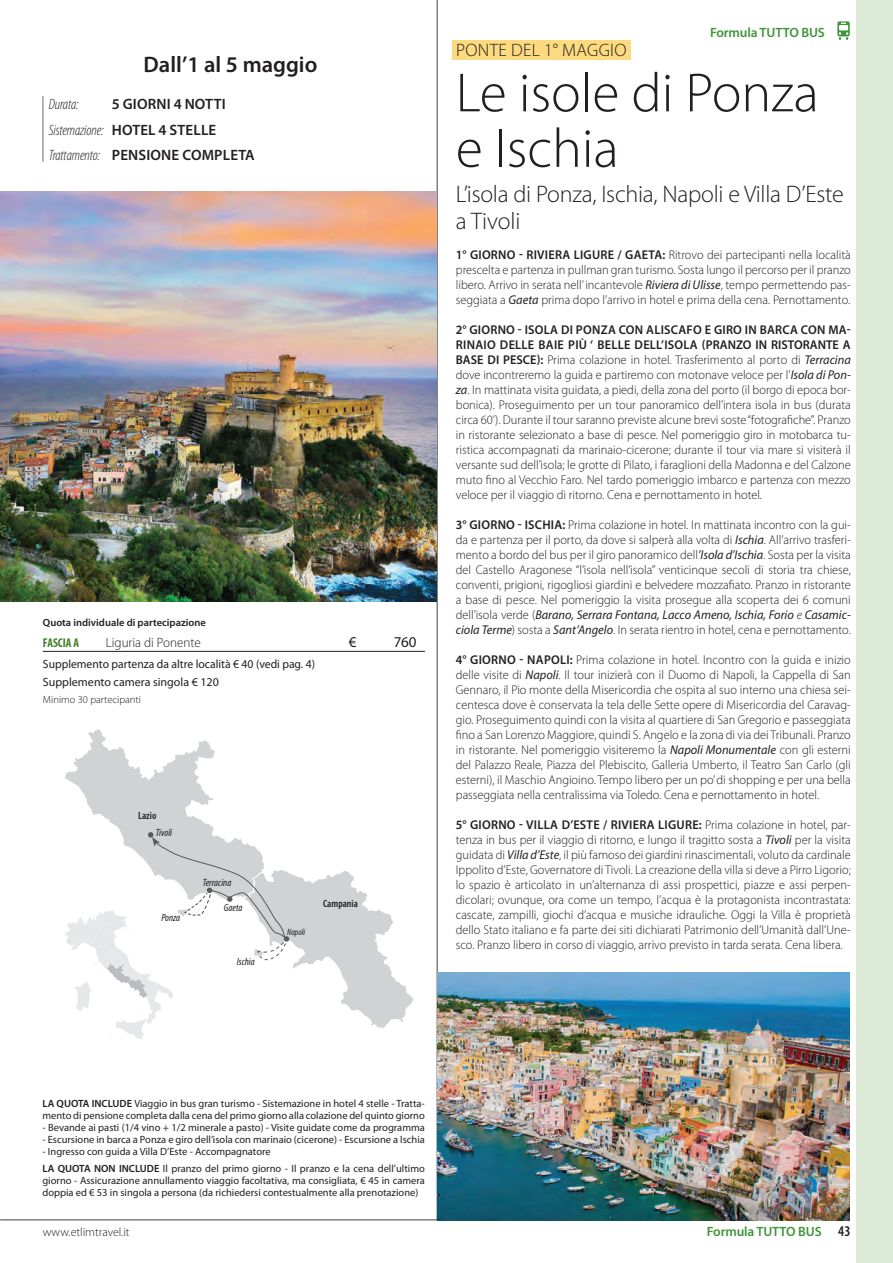
<style>
.page{position:relative;width:893px;height:1263px;background:#fff}
.page>*{position:absolute;margin:0;border:0;box-sizing:border-box;transform-origin:0 0}
.t1{font:300 55.5px/55.5px "Myriad Pro";color:#231f20}
.t2{font:300 24px/27px "Myriad Pro";letter-spacing:-.01em;color:#231f20}
.t3{font:600 22.5px "Myriad Pro";color:#231f20}
.t4{font:300 18px "Myriad Pro";letter-spacing:.02em;color:#231f20}
.t5{font:600 15px "Myriad Pro";letter-spacing:.01em;color:#231f20}
.t6{font:italic 300 condensed 15px "Myriad Pro";letter-spacing:-.01em;color:#231f20}
.t7{font:15px "Myriad Pro";color:#231f20}
.t8{font:600 13.5px "Myriad Pro";letter-spacing:-.01em;color:#3f9537}
.t9{font:300 13.5px "Myriad Pro";color:#231f20}
.t10{font:300 12.75px/15px "Myriad Pro";color:#231f20;text-align:justify}
.t11{font:700 condensed 12.75px "Myriad Pro";color:#45802a}
.t12{font:12px "Myriad Pro";color:#231f20}
.t13{font:300 12px "Myriad Pro";color:#231f20}
.t14{font:10.5px/12px "Myriad Pro";color:#231f20}
.t15{font:600 10.5px "Myriad Pro";color:#231f20}
.t16{font:italic condensed 10.5px "Myriad Pro";color:#231f20}
.t17{font:300 10.5px "Myriad Pro";color:#231f20}
.t18{font:600 condensed 10.5px "Myriad Pro";color:#231f20}
.t19{font:italic condensed 9.3px "Myriad Pro";color:#231f20}
.s1{font-weight:600;font-style:normal;font-stretch:normal}
.s2{font-weight:300;font-style:italic;font-stretch:condensed}
.s3{font-weight:600}
.s4{font-weight:400;font-style:italic}
.s5{font-style:italic}
.s6{font-stretch:condensed;font-size:15px;color:#231f20}
</style>
<div class="page">
<div style="left:856px;top:0;width:37px;height:1263px;background:#dde9d7"></div>
<svg style="left:837px;top:21px;width:13px;height:19px"></svg>
<div style="left:452px;top:40px;width:179px;height:20px;background:#fcda80"></div>
<svg style="left:0;top:0;width:438px;height:1220px"></svg>
<img style="left:0;top:191px;width:437px;height:410px">
<hr style="left:43px;top:651px;width:382px;height:1px;background:#231f20">
<svg style="left:65px;top:729px;width:348px;height:310px"></svg>
<img style="left:437px;top:973px;width:413px;height:247px">
<hr style="left:43px;top:96px;width:1px;height:66px;background:#6c6d70">
<p class="t3" style="left:144px;top:52px;width:175px">Dall’1 al 5 maggio</p>
<p class="t6" style="left:49px;top:96px;width:31px">Durata:</p>
<p class="t5" style="left:112px;top:96px;width:115px">5 GIORNI 4 NOTTI</p>
<p class="t6" style="left:49px;top:122px;width:169px">Sistemazione: <span class="s1">HOTEL 4 STELLE</span></p>
<p class="t5" style="left:49px;top:147px;width:207px"><span class="s2">Trattamento:</span> PENSIONE COMPLETA</p>
<p class="t15" style="left:43px;top:617px;width:164px">Quota individuale di partecipazione</p>
<p class="t11" style="left:43px;top:636px;width:38px">FASCIA A</p>
<p class="t9" style="left:106px;top:635px;width:96px">Liguria di Ponente</p>
<p class="t7" style="left:349px;top:634px;width:9px">€</p>
<p class="t7" style="left:394px;top:634px;width:24px">760</p>
<p class="t12" style="left:43px;top:657px;width:274px">Supplemento partenza da altre località € 40 (vedi pag. 4)</p>
<p class="t12" style="left:43px;top:675px;width:177px">Supplemento camera singola € 120</p>
<p class="t17" style="left:43px;top:694px;width:100px">Minimo 30 partecipanti</p>
<p class="t18" style="left:138px;top:809px;width:20px">Lazio</p>
<p class="t16" style="left:156px;top:827px;width:18px">Tivoli</p>
<p class="t16" style="left:161px;top:912px;width:20px">Ponza</p>
<p class="t16" style="left:203px;top:877px;width:30px">Terracina</p>
<p class="t16" style="left:224px;top:902px;width:20px">Gaeta</p>
<p class="t16" style="left:237px;top:956px;width:20px">Ischia</p>
<p class="t19" style="left:287px;top:926px;width:19px">Napoli</p>
<p class="t18" style="left:323px;top:897px;width:36px">Campania</p>
<p class="t8" style="left:710px;top:25px;width:116px">Formula TUTTO BUS</p>
<p class="t4" style="left:456px;top:40px;width:172px">PONTE DEL 1° MAGGIO</p>
<p class="t1" style="left:456px;top:66px;width:364px">Le isole di Ponza e Ischia</p>
<p class="t2" style="left:456px;top:181px;width:389px">L’isola di Ponza, Ischia, Napoli e Villa D’Este a Tivoli</p>
<p class="t10" style="left:456px;top:248px;width:396px"><span class="s3">1° GIORNO - RIVIERA LIGURE / GAETA:</span> Ritrovo dei partecipanti nella località prescelta e partenza in pullman gran turismo. Sosta lungo il percorso per il pranzo libero. Arrivo in serata nell’ incantevole <span class="s4">Riviera di Ulisse</span>, tempo permettendo pas&shy;seggiata a <span class="s4">Gaeta</span> prima dopo l’arrivo in hotel e prima della cena. Pernottamento.</p>
<p class="t10" style="left:456px;top:323px;width:396px"><span class="s3">2° GIORNO - ISOLA DI PONZA CON ALISCAFO E GIRO IN BARCA CON MA-RINAIO DELLE BAIE PIÙ ‘ BELLE DELL’ISOLA (PRANZO IN RISTORANTE A BASE DI PESCE):</span> Prima colazione in hotel. Trasferimento al porto di <span class="s4">Terracina </span>dove incontreremo la guida e partiremo con motonave veloce per l’<span class="s4">Isola di Pon&shy;za</span>. In mattinata visita guidata, a piedi, della zona del porto (il borgo di epoca bor&shy;bonica). Proseguimento per un tour panoramico dell’intera isola in bus (durata circa 60’). Durante il tour saranno previste alcune brevi soste “fotografiche”. Pranzo in ristorante selezionato a base di pesce. Nel pomeriggio giro in motobarca tu&shy;ristica accompagnati da marinaio-cicerone; durante il tour via mare si visiterà il versante sud dell’isola; le grotte di Pilato, i faraglioni della Madonna e del Calzone muto fino al Vecchio Faro. Nel tardo pomeriggio imbarco e partenza con mezzo veloce per il viaggio di ritorno. Cena e pernottamento in hotel.</p>
<p class="t10" style="left:456px;top:518px;width:397px"><span class="s3">3° GIORNO - ISCHIA:</span> Prima colazione in hotel. In mattinata incontro con la gui&shy;da e partenza per il porto, da dove si salperà alla volta di <span class="s4">Ischia</span>. All’arrivo trasferi&shy;mento a bordo del bus per il giro panoramico dell<span class="s4">’Isola d’Ischia</span>. Sosta per la visita del Castello Aragonese “l’isola nell’isola” venticinque secoli di storia tra chiese, conventi, prigioni, rigogliosi giardini e belvedere mozzafiato. Pranzo in ristorante a base di pesce. Nel pomeriggio la visita prosegue alla scoperta dei 6 comuni dell’isola verde (<span class="s4">Barano, Serrara Fontana, Lacco Ameno, Ischia, Forio</span> <span class="s5">e</span> <span class="s4">Casamic&shy;ciola Terme</span>) sosta a <span class="s4">Sant’Angelo</span>. In serata rientro in hotel, cena e pernottamento.</p>
<p class="t10" style="left:456px;top:652px;width:396px"><span class="s3">4° GIORNO - NAPOLI:</span> Prima colazione in hotel. Incontro con la guida e inizio delle visite di <span class="s4">Napoli</span>. Il tour inizierà con il Duomo di Napoli, la Cappella di San Gennaro, il Pio monte della Misericordia che ospita al suo interno una chiesa sei&shy;centesca dove è conservata la tela delle Sette opere di Misericordia del Caravag&shy;gio. Proseguimento quindi con la visita al quartiere di San Gregorio e passeggiata fino a San Lorenzo Maggiore, quindi S. Angelo e la zona di via dei Tribunali. Pranzo in ristorante. Nel pomeriggio visiteremo la <span class="s4">Napoli Monumentale</span> con gli esterni del Palazzo Reale, Piazza del Plebiscito, Galleria Umberto, il Teatro San Carlo (gli esterni), il Maschio Angioino. Tempo libero per un po’ di shopping e per una bella passeggiata nella centralissima via Toledo. Cena e pernottamento in hotel.</p>
<p class="t10" style="left:456px;top:817px;width:397px"><span class="s3">5° GIORNO - VILLA D’ESTE / RIVIERA LIGURE:</span> Prima colazione in hotel, par&shy;tenza in bus per il viaggio di ritorno, e lungo il tragitto sosta a <span class="s4">Tivoli</span> per la visita guidata di <span class="s4">Villa d’Este</span>, il più famoso dei giardini rinascimentali, voluto da cardinale Ippolito d’Este, Governatore di Tivoli. La creazione della villa si deve a Pirro Ligorio; lo spazio è articolato in un’alternanza di assi prospettici, piazze e assi perpen&shy;dicolari; ovunque, ora come un tempo, l’acqua è la protagonista incontrastata: cascate, zampilli, giochi d’acqua e musiche idrauliche. Oggi la Villa è proprietà dello Stato italiano e fa parte dei siti dichiarati Patrimonio dell’Umanità dall’Une&shy;sco. Pranzo libero in corso di viaggio, arrivo previsto in tarda serata. Cena libera.</p>
<p class="t14" style="left:43px;top:1098px;width:384px"><span class="s3">LA QUOTA INCLUDE</span> Viaggio in bus gran turismo - Sistemazione in hotel 4 stelle - Tratta&shy;mento di pensione completa dalla cena del primo giorno alla colazione del quinto giorno</p>
<p class="t14" style="left:43px;top:1122px;width:384px">- Bevande ai pasti (1/4 vino + 1/2 minerale a pasto) - Visite guidate come da programma</p>
<p class="t14" style="left:43px;top:1134px;width:384px">- Escursione in barca a Ponza e giro dell’isola con marinaio (cicerone) - Escursione a Ischia</p>
<p class="t14" style="left:43px;top:1146px;width:230px">- Ingresso con guida a Villa D’Este - Accompagnatore</p>
<p class="t14" style="left:43px;top:1162px;width:384px;text-align:justify"><span class="s3">LA QUOTA NON INCLUDE</span> Il pranzo del primo giorno - Il pranzo e la cena dell’ultimo giorno - Assicurazione annullamento viaggio facoltativa, ma consigliata, € 45 in camera doppia ed € 53 in singola a persona (da richiedersi contestualmente alla prenotazione)</p>
<p class="t13" style="left:43px;top:1225px;width:88px">www.etlimtravel.it</p>
<p class="t8" style="left:707px;top:1224px;width:145px">Formula TUTTO BUS <span class="s6">43</span></p>
</div>
